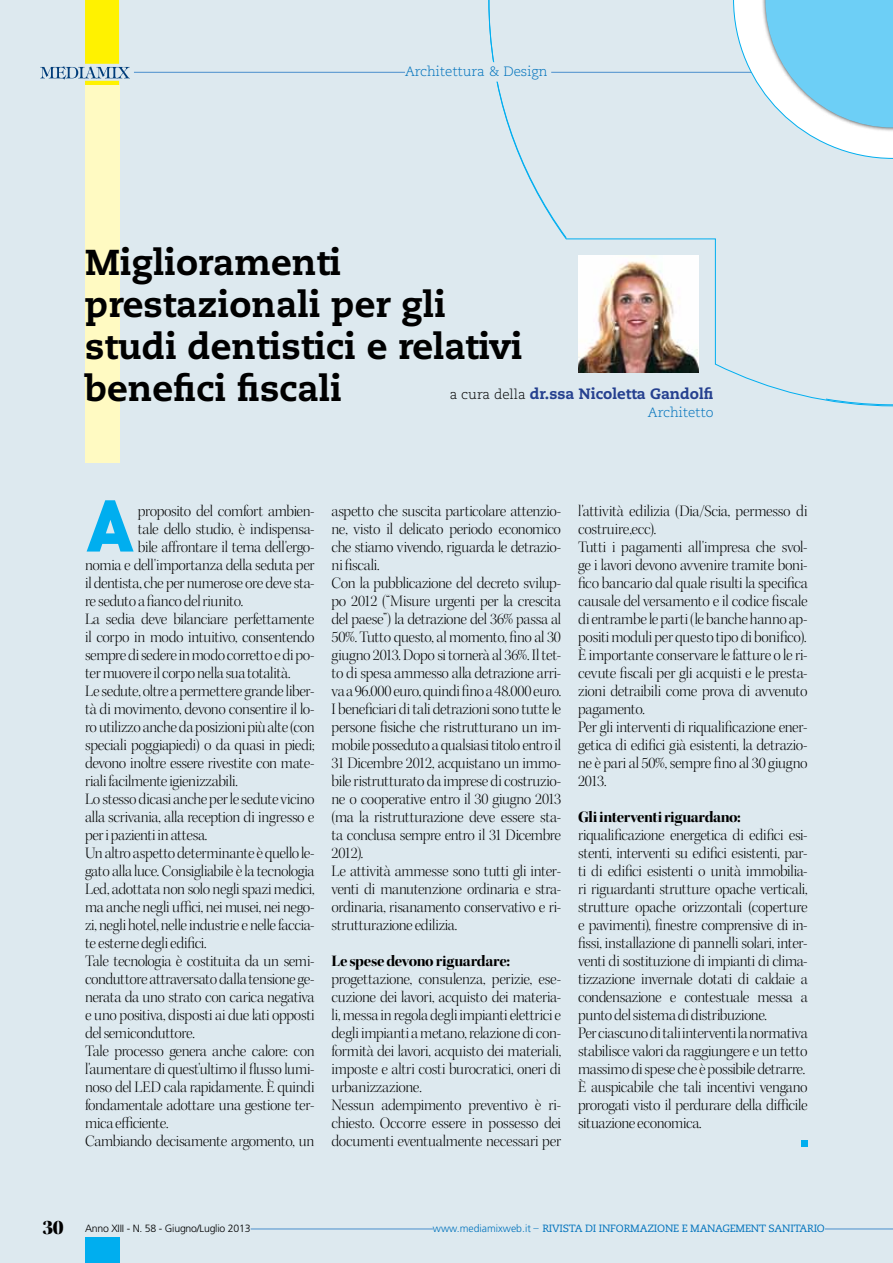
<style>
.page{position:relative;width:893px;height:1263px;background:#dde9ef}
.page>*{position:absolute;margin:0;border:0;box-sizing:border-box;transform-origin:0 0}
.t1{font:900 72px "DIN";color:#00aeef}
.t2{font:800 36px/42px "Caecilia LT Std";color:#000}
.t3{font:16.2px/18px "Kepler Std Light Disp";letter-spacing:-.02em;color:#000}
.t4{font:16.2px "Kepler Std Bold Disp";letter-spacing:-.015em;color:#000}
.t5{font:800 15px "Caecilia LT Std";color:#25408f}
.t6{font:300 13.5px "Caecilia LT Std";color:#0072bc}
.t7{font:10.5px "Caecilia LT Std";letter-spacing:-.02em;color:#0072bc}
.t8{font:300 10.5px "Frutiger LT Std";letter-spacing:-.02em;color:#000}
.s1{font-weight:300;font-size:13.5px;color:#000}
.s2{font-family:"Kepler Std Black Disp";font-weight:400;font-size:21px}
.s3{font-family:"Frutiger LT Std";font-weight:300}
.s4{font-family:"Futura Std";font-weight:300}
</style>
<div class="page">
<svg style="left:40px;top:0;width:90px;height:88px"></svg>
<hr style="left:96px;top:1228px;width:797px;height:1px;background:#4a8ecc">
<div style="left:85px;top:1237px;width:34px;height:26px;background:#00aeef"></div>
<div style="left:85px;top:1219px;width:166px;height:17px;background:#dde9ef"></div>
<div style="left:433px;top:1214px;width:392px;height:18px;background:#dde9ef"></div>
<div style="left:85px;top:85px;width:34px;height:377px;background:#fffac2"></div>
<hr style="left:134px;top:72px;width:638px;height:1px;background:#4a8ecc">
<svg style="left:488px;top:0;width:405px;height:406px"></svg>
<div style="left:801px;top:1140px;width:7px;height:7px;background:#00aeef"></div>
<img style="left:578px;top:255px;width:121px;height:117px">
<div style="left:405px;top:62px;width:146px;height:20px;background:#dde9ef"></div>
<p class="t6" style="left:405px;top:64px;width:144px">Architettura &amp; Design</p>
<h2 class="t2" style="left:85px;top:242px;width:439px">Miglioramenti prestazionali per gli studi dentistici e relativi benefici fiscali</h2>
<p class="t5" style="left:450px;top:385px;width:265px"><span class="s1">a cura della</span> dr.ssa Nicoletta Gandolfi</p>
<p class="t6" style="left:648px;top:405px;width:67px">Architetto</p>
<h1 class="t1" style="left:87px;top:477px;width:49px">A</h1>
<p class="t3" style="left:138px;top:502px;width:178px">proposito del comfort ambien-</p>
<p class="t3" style="left:138px;top:520px;width:178px">tale dello studio, è indispensa-</p>
<p class="t3" style="left:138px;top:538px;width:178px">bile affrontare il tema dell'ergo-</p>
<p class="t3" style="left:85px;top:556px;width:231px">nomia e dell'importanza della seduta per</p>
<p class="t3" style="left:85px;top:574px;width:231px">il dentista, che per numerose ore deve sta-</p>
<p class="t3" style="left:85px;top:592px;width:160px">re seduto a fianco del riunito.</p>
<p class="t3" style="left:85px;top:610px;width:231px">La sedia deve bilanciare perfettamente</p>
<p class="t3" style="left:85px;top:628px;width:231px">il corpo in modo intuitivo, consentendo</p>
<p class="t3" style="left:85px;top:646px;width:231px">sempre di sedere in modo corretto e di po-</p>
<p class="t3" style="left:85px;top:664px;width:207px">ter muovere il corpo nella sua totalità.</p>
<p class="t3" style="left:85px;top:682px;width:231px">Le sedute, oltre a permettere grande liber-</p>
<p class="t3" style="left:85px;top:700px;width:231px">tà di movimento, devono consentire il lo-</p>
<p class="t3" style="left:85px;top:718px;width:231px">ro utilizzo anche da posizioni più alte (con</p>
<p class="t3" style="left:85px;top:736px;width:231px">speciali poggiapiedi) o da quasi in piedi;</p>
<p class="t3" style="left:85px;top:754px;width:231px">devono inoltre essere rivestite con mate-</p>
<p class="t3" style="left:85px;top:772px;width:154px">riali facilmente igienizzabili.</p>
<p class="t3" style="left:85px;top:790px;width:231px">Lo stesso dicasi anche per le sedute vicino</p>
<p class="t3" style="left:85px;top:808px;width:231px">alla scrivania, alla reception di ingresso e</p>
<p class="t3" style="left:85px;top:826px;width:124px">per i pazienti in attesa.</p>
<p class="t3" style="left:85px;top:844px;width:231px">Un altro aspetto determinante è quello le-</p>
<p class="t3" style="left:85px;top:862px;width:231px">gato alla luce. Consigliabile è la tecnologia</p>
<p class="t3" style="left:85px;top:880px;width:231px">Led, adottata non solo negli spazi medici,</p>
<p class="t3" style="left:85px;top:898px;width:231px">ma anche negli uffici, nei musei, nei nego-</p>
<p class="t3" style="left:85px;top:916px;width:231px">zi, negli hotel, nelle industrie e nelle faccia-</p>
<p class="t3" style="left:85px;top:934px;width:123px">te esterne degli edifici.</p>
<p class="t3" style="left:85px;top:952px;width:231px">Tale tecnologia è costituita da un semi-</p>
<p class="t3" style="left:85px;top:970px;width:231px">conduttore attraversato dalla tensione ge-</p>
<p class="t3" style="left:85px;top:988px;width:231px">nerata da uno strato con carica negativa</p>
<p class="t3" style="left:85px;top:1006px;width:231px">e uno positiva, disposti ai due lati opposti</p>
<p class="t3" style="left:85px;top:1024px;width:111px">del semiconduttore.</p>
<p class="t3" style="left:85px;top:1042px;width:231px">Tale processo genera anche calore: con</p>
<p class="t3" style="left:85px;top:1060px;width:231px">l'aumentare di quest'ultimo il flusso lumi-</p>
<p class="t3" style="left:85px;top:1078px;width:231px">noso del LED cala rapidamente. È quindi</p>
<p class="t3" style="left:85px;top:1096px;width:231px">fondamentale adottare una gestione ter-</p>
<p class="t3" style="left:85px;top:1114px;width:85px">mica efficiente.</p>
<p class="t3" style="left:85px;top:1132px;width:231px">Cambiando decisamente argomento, un</p>
<p class="t3" style="left:332px;top:502px;width:231px">aspetto che suscita particolare attenzio&shy;ne, visto il delicato periodo economico che stiamo vivendo, riguarda le detrazio&shy;ni fiscali.<br>Con la pubblicazione del decreto svilup&shy;po 2012 (“Misure urgenti per la crescita del paese”) la detrazione del 36% passa al 50%. Tutto questo, al momento, fino al 30 giugno 2013. Dopo si tornerà al 36%. Il tet&shy;to di spesa ammesso alla detrazione arri&shy;va a 96.000 euro, quindi fino a 48.000 euro.<br>I beneficiari di tali detrazioni sono tutte le persone fisiche che ristrutturano un im&shy;mobile posseduto a qualsiasi titolo entro il 31 Dicembre 2012, acquistano un immo&shy;bile ristrutturato da imprese di costruzio&shy;ne o cooperative entro il 30 giugno 2013 (ma la ristrutturazione deve essere sta&shy;ta conclusa sempre entro il 31 Dicembre 2012).<br>Le attività ammesse sono tutti gli inter&shy;venti di manutenzione ordinaria e stra&shy;ordinaria, risanamento conservativo e ri&shy;strutturazione edilizia.</p>
<p class="t4" style="left:332px;top:952px;width:180px">Le spese devono riguardare:</p>
<p class="t3" style="left:332px;top:970px;width:231px">progettazione, consulenza, perizie, ese&shy;cuzione dei lavori, acquisto dei materia&shy;li, messa in regola degli impianti elettrici e degli impianti a metano, relazione di con&shy;formità dei lavori, acquisto dei materiali, imposte e altri costi burocratici, oneri di urbanizzazione.<br>Nessun adempimento preventivo è ri&shy;chiesto. Occorre essere in possesso dei documenti eventualmente necessari per</p>
<p class="t3" style="left:578px;top:502px;width:231px">l'attività edilizia (Dia/Scia, permesso di costruire,ecc).<br>Tutti i pagamenti all'impresa che svol&shy;ge i lavori devono avvenire tramite boni&shy;fico bancario dal quale risulti la specifica causale del versamento e il codice fiscale di entrambe le parti (le banche hanno ap&shy;positi moduli per questo tipo di bonifico).<br>È importante conservare le fatture o le ri&shy;cevute fiscali per gli acquisti e le presta&shy;zioni detraibili come prova di avvenuto pagamento.<br>Per gli interventi di riqualificazione ener&shy;getica di edifici già esistenti, la detrazio&shy;ne è pari al 50%, sempre fino al 30 giugno 2013.</p>
<p class="t4" style="left:578px;top:808px;width:164px">Gli interventi riguardano:</p>
<p class="t3" style="left:578px;top:826px;width:231px">riqualificazione energetica di edifici esi&shy;stenti, interventi su edifici esistenti, par&shy;ti di edifici esistenti o unità immobilia&shy;ri riguardanti strutture opache verticali, strutture opache orizzontali (coperture e pavimenti), finestre comprensive di in&shy;fissi, installazione di pannelli solari, inter&shy;venti di sostituzione di impianti di clima&shy;tizzazione invernale dotati di caldaie a condensazione e contestuale messa a punto del sistema di distribuzione.<br>Per ciascuno di tali interventi la normativa stabilisce valori da raggiungere e un tetto massimo di spese che è possibile detrarre.<br>È auspicabile che tali incentivi vengano prorogati visto il perdurare della difficile situazione economica.</p>
<p class="t8" style="left:43px;top:1222px;width:210px"><span class="s2">30</span> Anno XIII - N. 58 - Giugno/Luglio 2013</p>
<p class="t7" style="left:433px;top:1222px;width:394px"><span class="s3">www.mediamixweb.it</span> <span class="s4">–</span> RIVISTA DI INFORMAZIONE E MANAGEMENT SANITARIO</p>
</div>
